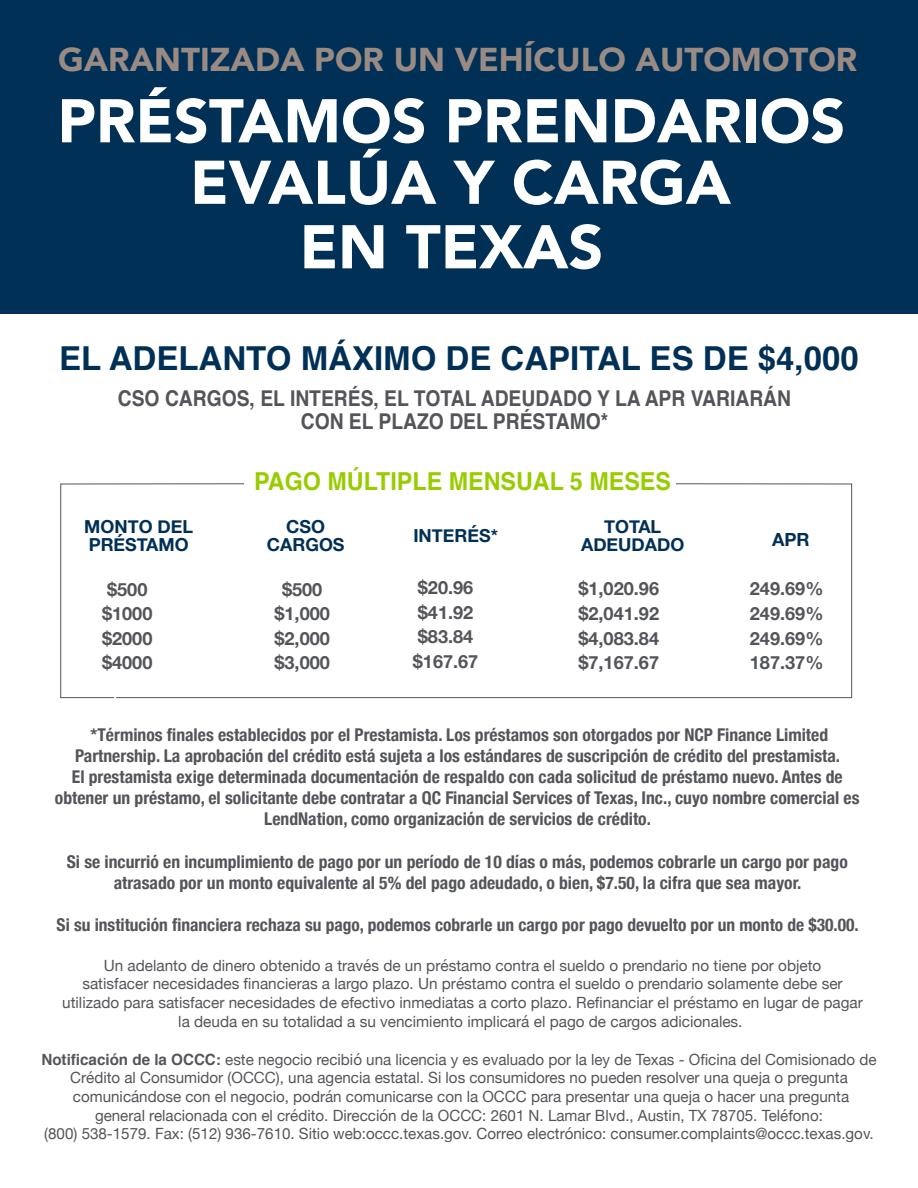
<style>
.page{position:relative;width:918px;height:1188px;background:#fff}
.page>*{position:absolute;margin:0;border:0;box-sizing:border-box;transform-origin:0 0}
.t1{font:900 60.9px/63px "Avenir";color:#fff;text-align:center}
.t2{font:700 33px "Helvetica";color:#003056}
.t3{font:900 33px "Avenir";color:#998b83}
.t4{font:700 24.75px "Helvetica";color:#9c0;scale:.94 1}
.t5{font:700 21.75px/23.1px "Helvetica";color:#54555a;text-align:center;scale:.88 1}
.t6{font:700 18.15px/24.6px "Helvetica Neue";color:#54555a}
.t7{font:700 18.15px "Helvetica Neue";color:#003056}
.t8{font:700 18px/17.5px "Helvetica Neue";color:#003056;text-align:center}
.t9{font:700 condensed 17.55px/21.1px "Helvetica Neue";color:#54555a;text-align:center}
.t10{font:15.45px/18.6px "Helvetica Neue";color:#54555a;text-align:center}
.s1{font-family:"Helvetica";font-weight:700}
</style>
<div class="page">
<svg style="left:60px;top:483px;width:56px;height:215px"></svg>
<svg style="left:116px;top:483px;width:736px;height:215px"></svg>
<div style="left:0;top:0;width:918px;height:313px;background:#003056"></div>
<h2 class="t3" style="left:58px;top:31px;width:801px">GARANTIZADA POR UN VEHÍCULO AUTOMOTOR</h2>
<h1 class="t1" style="left:58px;top:88px;width:789px">PRÉSTAMOS PRENDARIOS<br>EVALÚA Y CARGA<br>EN TEXAS</h1>
<h2 class="t2" style="left:59px;top:332px;width:801px">EL ADELANTO MÁXIMO DE CAPITAL ES DE $4,000</h2>
<h3 class="t5" style="left:118px;top:387px;width:767px">CSO CARGOS, EL INTERÉS, EL TOTAL ADEUDADO Y LA APR VARIARÁN<br>CON EL PLAZO DEL PRÉSTAMO*</h3>
<p class="t8" style="left:84px;top:519px;width:110px;text-align:left">MONTO DEL<br>PRÉSTAMO</p>
<h3 class="t4" style="left:254px;top:462px;width:445px">PAGO MÚLTIPLE MENSUAL 5 MESES</h3>
<p class="t8" style="left:413px;top:527px;width:86px">INTERÉS*</p>
<p class="t8" style="left:267px;top:519px;width:79px">CSO<br>CARGOS</p>
<p class="t8" style="left:581px;top:519px;width:105px">TOTAL<br>ADEUDADO</p>
<p class="t7" style="left:772px;top:526px;width:39px">APR</p>
<p class="t6" style="left:102px;top:577px;width:52px">$500 $1000 $2000 $4000</p>
<p class="t6" style="left:274px;top:577px;width:57px;text-align:center">$500 $1,000 $2,000 $3,000</p>
<p class="t6" style="left:413px;top:576px;width:67px">$20.96 $41.92 $83.84 $167.67</p>
<p class="t6" style="left:750px;top:577px;width:75px;text-align:justify">249.69% 249.69% 249.69% 187.37%</p>
<p class="t6" style="left:578px;top:577px;width:82px;text-align:justify">$1,020.96 $2,041.92 $4,083.84 $7,167.67</p>
<p class="t9" style="left:55px;top:723px;width:806px">*Términos finales establecidos por el Prestamista. Los préstamos son otorgados por NCP Finance Limited Partnership. La aprobación del crédito está sujeta a los estándares de suscripción de crédito del prestamista.<br>El prestamista exige determinada documentación de respaldo con cada solicitud de préstamo nuevo. Antes de obtener un préstamo, el solicitante debe contratar a QC Financial Services of Texas, Inc., cuyo nombre comercial es LendNation, como organización de servicios de crédito.</p>
<p class="t9" style="left:67px;top:849px;width:783px">Si se incurrió en incumplimiento de pago por un período de 10 días o más, podemos cobrarle un cargo por pago atrasado por un monto equivalente al 5% del pago adeudado, o bien, $7.50, la cifra que sea mayor.</p>
<p class="t9" style="left:57px;top:913px;width:803px">Si su institución financiera rechaza su pago, podemos cobrarle un cargo por pago devuelto por un monto de $30.00.</p>
<p class="t10" style="left:62px;top:957px;width:802px">Un adelanto de dinero obtenido a través de un préstamo contra el sueldo o prendario no tiene por objeto<br>satisfacer necesidades financieras a largo plazo. Un préstamo contra el sueldo o prendario solamente debe ser utilizado para satisfacer necesidades de efectivo inmediatas a corto plazo. Refinanciar el préstamo en lugar de pagar la deuda en su totalidad a su vencimiento implicará el pago de cargos adicionales.</p>
<p class="t10" style="left:41px;top:1051px;width:837px"><span class="s1">Notificación de la OCCC:</span> este negocio recibió una licencia y es evaluado por la ley de Texas - Oficina del Comisionado de Crédito al Consumidor (OCCC), una agencia estatal. Si los consumidores no pueden resolver una queja o pregunta comunicándose con el negocio, podrán comunicarse con la OCCC para presentar una queja o hacer una pregunta<br>general relacionada con el crédito. Dirección de la OCCC: 2601 N. Lamar Blvd., Austin, TX 78705. Teléfono:<br>(800) 538-1579. Fax: (512) 936-7610. Sitio web:occc.texas.gov. Correo electrónico: consumer.complaints@occc.texas.gov.</p>
</div>
